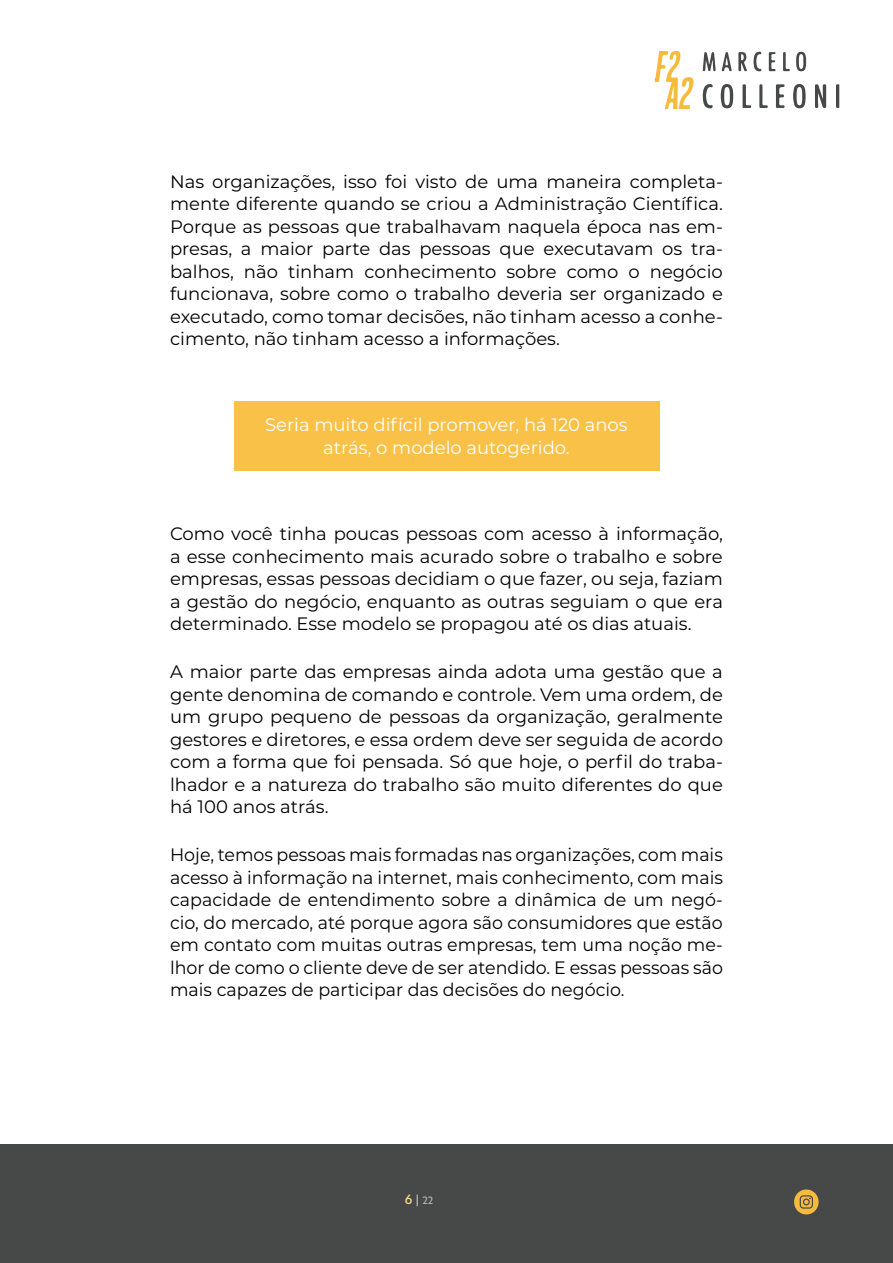
<style>
.page{position:relative;width:893px;height:1263px;background:#fff}
.page>*{position:absolute;margin:0;border:0;box-sizing:border-box;transform-origin:0 0}
.Entrevista_Matheus_H{font:18px/22.5px "Montserrat";color:#000;text-align:justify}
.Destaque{font:18px/22.5px "Montserrat";color:#fff;text-align:center}
.t1{font:500 12px "Serenity";color:#b3b0b1}
.s1{font-size:15px;color:#fad388}
.s2{font-size:15px}
</style>
<div class="page">
<div style="left:234px;top:401px;width:425px;height:70px;background:#f9c148"></div>
<div style="left:0;top:1144px;width:893px;height:119px;background:#474949"></div>
<svg style="left:836px;top:84px;width:3px;height:24px"></svg>
<svg style="left:655px;top:51px;width:38px;height:58px"></svg>
<svg style="left:815px;top:84px;width:11px;height:24px"></svg>
<svg style="left:720px;top:84px;width:13px;height:24px"></svg>
<svg style="left:793px;top:84px;width:13px;height:24px"></svg>
<svg style="left:776px;top:84px;width:9px;height:24px"></svg>
<svg style="left:796px;top:52px;width:10px;height:19px"></svg>
<svg style="left:703px;top:84px;width:10px;height:25px"></svg>
<svg style="left:738px;top:52px;width:9px;height:19px"></svg>
<svg style="left:743px;top:84px;width:8px;height:24px"></svg>
<svg style="left:703px;top:52px;width:29px;height:19px"></svg>
<svg style="left:759px;top:84px;width:9px;height:24px"></svg>
<svg style="left:769px;top:52px;width:7px;height:19px"></svg>
<svg style="left:753px;top:51px;width:8px;height:21px"></svg>
<svg style="left:783px;top:52px;width:7px;height:19px"></svg>
<svg style="left:794px;top:1189px;width:25px;height:25px"></svg>
<p class="Entrevista_Matheus_H" style="left:170px;top:169px;width:554px">Nas organizações, isso foi visto de uma maneira completa&shy;mente diferente quando se criou a Administração Científica.<br>Porque as pessoas que trabalhavam naquela época nas em&shy;presas, a maior parte das pessoas que executavam os tra&shy;balhos, não tinham conhecimento sobre como o negócio funcionava, sobre como o trabalho deveria ser organizado e executado, como tomar decisões, não tinham acesso a conhe&shy;cimento, não tinham acesso a informações.</p>
<p class="Destaque" style="left:265px;top:413px;width:364px">Seria muito difícil promover, há 120 anos atrás, o modelo autogerido.</p>
<p class="Entrevista_Matheus_H" style="left:170px;top:522px;width:554px">Como você tinha poucas pessoas com acesso à informação, a esse conhecimento mais acurado sobre o trabalho e sobre empresas, essas pessoas decidiam o que fazer, ou seja, faziam a gestão do negócio, enquanto as outras seguiam o que era determinado. Esse modelo se propagou até os dias atuais.</p>
<p class="Entrevista_Matheus_H" style="left:170px;top:660px;width:554px">A maior parte das empresas ainda adota uma gestão que a gente denomina de comando e controle. Vem uma ordem, de um grupo pequeno de pessoas da organização, geralmente gestores e diretores, e essa ordem deve ser seguida de acordo com a forma que foi pensada. Só que hoje, o perfil do traba&shy;lhador e a natureza do trabalho são muito diferentes do que há 100 anos atrás.</p>
<p class="Entrevista_Matheus_H" style="left:170px;top:843px;width:554px">Hoje, temos pessoas mais formadas nas organizações, com mais acesso à informação na internet, mais conhecimento, com mais capacidade de entendimento sobre a dinâmica de um negó&shy;cio, do mercado, até porque agora são consumidores que estão em contato com muitas outras empresas, tem uma noção me&shy;lhor de como o cliente deve de ser atendido. E essas pessoas são mais capazes de participar das decisões do negócio.</p>
<p class="t1" style="left:405px;top:1193px;width:30px"><span class="s1">6</span><span class="s2">|</span> 22</p>
</div>
